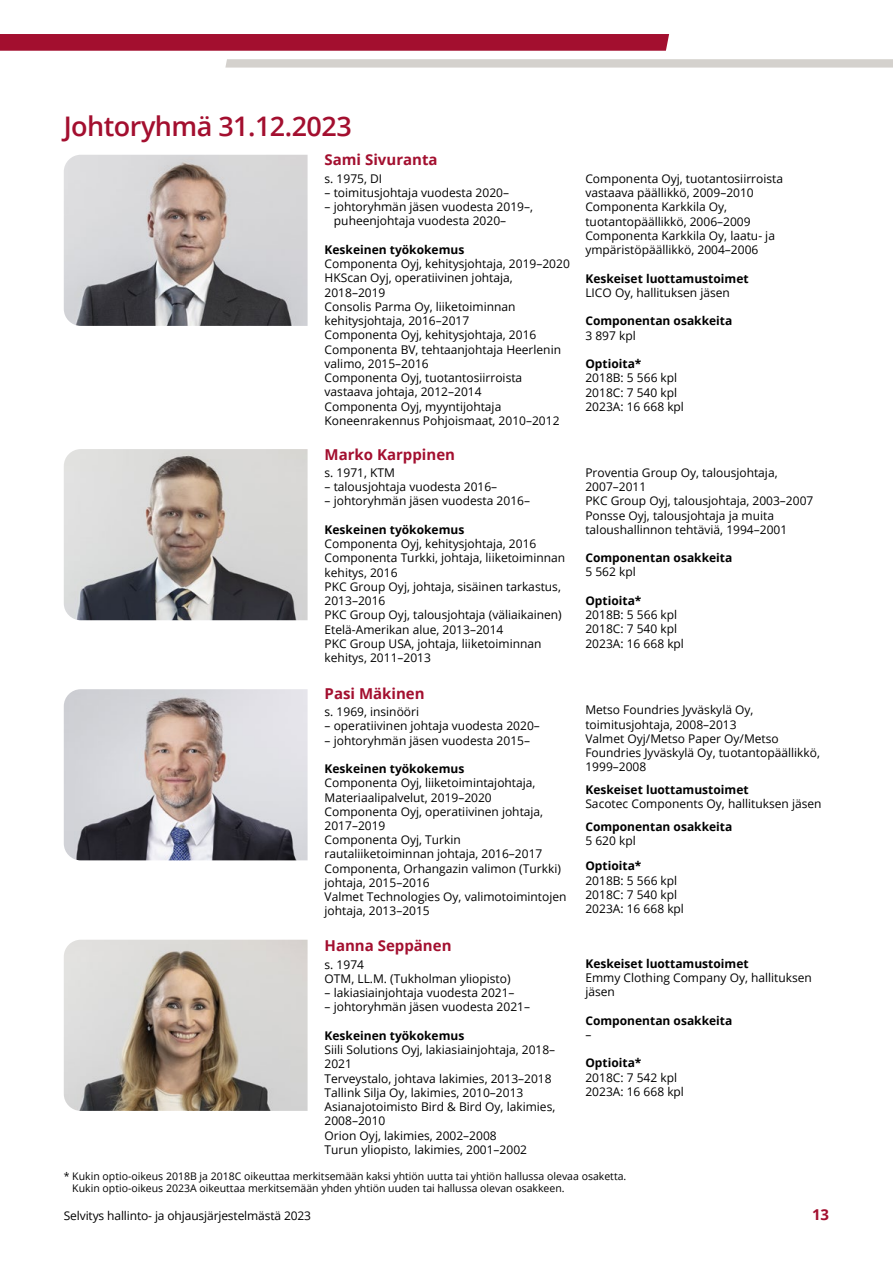
<style>
.page{position:relative;width:893px;height:1263px;background:#fff}
.page>*{position:absolute;margin:0;border:0;box-sizing:border-box;transform-origin:0 0}
.t1{font:600 27px "Open Sans";letter-spacing:-.02em;color:#a30f2f}
.t2{font:700 15px "Open Sans";color:#a30f2f}
.t3{font:12px/14.2px "Open Sans";color:#000}
.t4{font:700 12px "Open Sans";color:#000}
.t5{font:10.5px/12px "Open Sans";color:#000}
</style>
<div class="page">
<div style="left:0;top:34px;width:669px;height:17px;background:#a30f2f"></div>
<svg style="left:225px;top:59px;width:668px;height:9px;background:#d7d4d0"></svg>
<img style="left:64px;top:155px;width:244px;height:171px">
<img style="left:64px;top:449px;width:244px;height:171px">
<img style="left:64px;top:940px;width:244px;height:171px">
<img style="left:64px;top:689px;width:244px;height:171px">
<h1 class="t1" style="left:64px;top:108px;width:289px">Johtoryhmä 31.12.2023</h1>
<p class="t2" style="left:325px;top:149px;width:115px">Sami Sivuranta</p>
<p class="t3" style="left:325px;top:171px;width:59px">s. 1975, DI</p>
<p class="t3" style="left:325px;top:185px;width:186px">– toimitusjohtaja vuodesta 2020–</p>
<p class="t3" style="left:334px;top:199px;width:201px;text-indent:-9px">– johtoryhmän jäsen vuodesta 2019–, puheenjohtaja vuodesta 2020–</p>
<p class="t4" style="left:325px;top:241px;width:141px">Keskeinen työkokemus</p>
<p class="t3" style="left:325px;top:256px;width:247px">Componenta Oyj, kehitysjohtaja, 2019–2020<br>HKScan Oyj, operatiivinen johtaja, 2018–2019<br>Consolis Parma Oy, liiketoiminnan kehitysjohtaja, 2016–2017<br>Componenta Oyj, kehitysjohtaja, 2016<br>Componenta BV, tehtaanjohtaja Heerlenin valimo, 2015–2016<br>Componenta Oyj, tuotantosiirroista vastaava johtaja, 2012–2014<br>Componenta Oyj, myyntijohtaja Koneenrakennus Pohjoismaat, 2010–2012</p>
<p class="t2" style="left:325px;top:444px;width:132px">Marko Karppinen</p>
<p class="t3" style="left:325px;top:465px;width:72px">s. 1971, KTM</p>
<p class="t3" style="left:325px;top:479px;width:174px">– talousjohtaja vuodesta 2016–</p>
<p class="t3" style="left:325px;top:494px;width:207px">– johtoryhmän jäsen vuodesta 2016–</p>
<p class="t4" style="left:325px;top:521px;width:141px">Keskeinen työkokemus</p>
<p class="t3" style="left:325px;top:536px;width:242px">Componenta Oyj, kehitysjohtaja, 2016<br>Componenta Turkki, johtaja, liiketoiminnan kehitys, 2016<br>PKC Group Oyj, johtaja, sisäinen tarkastus,<br>2013–2016<br>PKC Group Oyj, talousjohtaja (väliaikainen)<br>Etelä-Amerikan alue, 2013–2014<br>PKC Group USA, johtaja, liiketoiminnan kehitys, 2011–2013</p>
<p class="t2" style="left:325px;top:683px;width:102px">Pasi Mäkinen</p>
<p class="t3" style="left:325px;top:704px;width:96px">s. 1969, insinööri</p>
<p class="t3" style="left:325px;top:718px;width:217px">– operatiivinen johtaja vuodesta 2020–</p>
<p class="t3" style="left:325px;top:733px;width:207px">– johtoryhmän jäsen vuodesta 2015–</p>
<p class="t4" style="left:325px;top:760px;width:141px">Keskeinen työkokemus</p>
<p class="t3" style="left:325px;top:775px;width:243px">Componenta Oyj, liiketoimintajohtaja,<br>Materiaalipalvelut, 2019–2020<br>Componenta Oyj, operatiivinen johtaja,<br>2017–2019<br>Componenta Oyj, Turkin rautaliiketoiminnan johtaja, 2016–2017<br>Componenta, Orhangazin valimon (Turkki) johtaja, 2015–2016<br>Valmet Technologies Oy, valimotoimintojen johtaja, 2013–2015</p>
<p class="t2" style="left:325px;top:935px;width:128px">Hanna Seppänen</p>
<p class="t3" style="left:325px;top:957px;width:188px">s. 1974<br>OTM, LL.M. (Tukholman yliopisto)</p>
<p class="t3" style="left:325px;top:985px;width:191px">– lakiasiainjohtaja vuodesta 2021–</p>
<p class="t3" style="left:325px;top:999px;width:207px">– johtoryhmän jäsen vuodesta 2021–</p>
<p class="t4" style="left:325px;top:1027px;width:141px">Keskeinen työkokemus</p>
<p class="t3" style="left:325px;top:1042px;width:232px">Siili Solutions Oyj, lakiasiainjohtaja, 2018–<br>2021<br>Terveystalo, johtava lakimies, 2013–2018<br>Tallink Silja Oy, lakimies, 2010–2013<br>Asianajotoimisto Bird &amp; Bird Oy, lakimies,<br>2008–2010<br>Orion Oyj, lakimies, 2002–2008<br>Turun yliopisto, lakimies, 2001–2002</p>
<p class="t3" style="left:585px;top:171px;width:199px">Componenta Oyj, tuotantosiirroista vastaava päällikkö, 2009–2010<br>Componenta Karkkila Oy, tuotantopäällikkö, 2006–2009<br>Componenta Karkkila Oy, laatu- ja ympäristöpäällikkö, 2004–2006</p>
<p class="t4" style="left:585px;top:270px;width:165px">Keskeiset luottamustoimet</p>
<p class="t3" style="left:585px;top:285px;width:146px">LICO Oy, hallituksen jäsen</p>
<p class="t4" style="left:585px;top:312px;width:148px">Componentan osakkeita</p>
<p class="t3" style="left:585px;top:328px;width:52px">3 897 kpl</p>
<p class="t4" style="left:585px;top:355px;width:58px">Optioita*</p>
<p class="t3" style="left:585px;top:371px;width:100px">2018B: 5 566 kpl<br>2018C: 7 540 kpl<br>2023A: 16 668 kpl</p>
<p class="t3" style="left:585px;top:465px;width:230px">Proventia Group Oy, talousjohtaja,<br>2007–2011<br>PKC Group Oyj, talousjohtaja, 2003–2007<br>Ponsse Oyj, talousjohtaja ja muita taloushallinnon tehtäviä, 1994–2001</p>
<p class="t4" style="left:585px;top:549px;width:148px">Componentan osakkeita</p>
<p class="t3" style="left:585px;top:565px;width:52px">5 562 kpl</p>
<p class="t4" style="left:585px;top:592px;width:58px">Optioita*</p>
<p class="t3" style="left:585px;top:607px;width:100px">2018B: 5 566 kpl<br>2018C: 7 540 kpl<br>2023A: 16 668 kpl</p>
<p class="t3" style="left:585px;top:703px;width:236px">Metso Foundries Jyväskylä Oy, toimitusjohtaja, 2008–2013<br>Valmet Oyj/Metso Paper Oy/Metso<br>Foundries Jyväskylä Oy, tuotantopäällikkö,<br>1999–2008</p>
<p class="t4" style="left:585px;top:781px;width:165px">Keskeiset luottamustoimet</p>
<p class="t3" style="left:585px;top:796px;width:238px">Sacotec Components Oy, hallituksen jäsen</p>
<p class="t4" style="left:585px;top:818px;width:148px">Componentan osakkeita</p>
<p class="t3" style="left:585px;top:833px;width:52px">5 620 kpl</p>
<p class="t4" style="left:585px;top:857px;width:58px">Optioita*</p>
<p class="t3" style="left:585px;top:873px;width:100px">2018B: 5 566 kpl<br>2018C: 7 540 kpl<br>2023A: 16 668 kpl</p>
<p class="t4" style="left:585px;top:955px;width:165px">Keskeiset luottamustoimet</p>
<p class="t3" style="left:585px;top:970px;width:228px">Emmy Clothing Company Oy, hallituksen jäsen</p>
<p class="t4" style="left:585px;top:1012px;width:148px">Componentan osakkeita</p>
<p class="t3" style="left:585px;top:1027px;width:7px">–</p>
<p class="t4" style="left:585px;top:1054px;width:58px">Optioita*</p>
<p class="t3" style="left:585px;top:1070px;width:100px">2018C: 7 542 kpl<br>2023A: 16 668 kpl</p>
<p class="t5" style="left:72px;top:1169px;width:555px;text-indent:-9px">* Kukin optio-oikeus 2018B ja 2018C oikeuttaa merkitsemään kaksi yhtiön uutta tai yhtiön hallussa olevaa osaketta.<br>Kukin optio-oikeus 2023A oikeuttaa merkitsemään yhden yhtiön uuden tai hallussa olevan osakkeen.</p>
<p class="t3" style="left:64px;top:1208px;width:249px">Selvitys hallinto- ja ohjausjärjestelmästä 2023</p>
<p class="t2" style="left:812px;top:1204px;width:18px">13</p>
</div>
